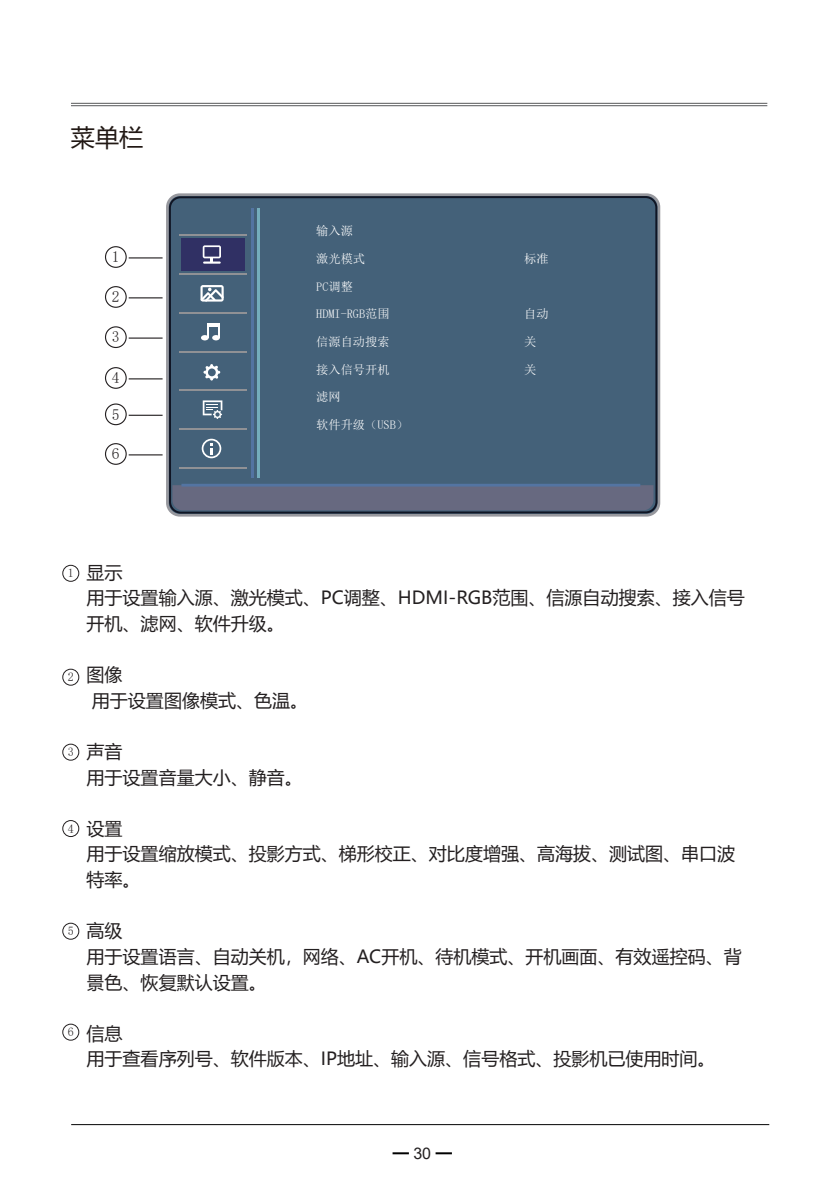
<style>
.page{position:relative;width:840px;height:1191px;background:#fff}
.page>*{position:absolute;margin:0;border:0;box-sizing:border-box;transform-origin:0 0}
.t1{font:24px "Microsoft Ya Hei";color:#211814}
.t2{font:18px/25.6px "Microsoft Ya Hei";color:#231f20}
.t3{font:16px "Arial";color:#231f20}
.t4{font:15.4px "Source Han Sans CN Normal G Bpc EUC H";color:#231f20}
.t5{font:12.2px "Source Han Serif CN Semi Bold G Bpc EUC H";color:#fff}
.t6{font:12px "Source Han Sans CN Normal G Bpc EUC H";color:#231f20}
</style>
<div class="page">
<svg style="left:392px;top:1152px;width:16px;height:2px"></svg>
<svg style="left:435px;top:1152px;width:16px;height:2px"></svg>
<svg style="left:71px;top:102px;width:697px;height:4px"></svg>
<hr style="left:71px;top:103px;width:695px;height:1px;background:#57585a">
<hr style="left:71px;top:105px;width:695px;height:1px;background:#57585a">
<hr style="left:71px;top:1124px;width:697px;height:1px;background:#030303">
<div style="left:62px;top:565px;width:17px;height:16px;border:1px solid #231f20;border-radius:50%"></div>
<div style="left:62px;top:669px;width:17px;height:16px;border:1px solid #231f20;border-radius:50%"></div>
<div style="left:62px;top:744px;width:17px;height:16px;border:1px solid #231f20;border-radius:50%"></div>
<div style="left:62px;top:820px;width:17px;height:17px;border:1px solid #231f20;border-radius:50%"></div>
<div style="left:62px;top:923px;width:17px;height:16px;border:1px solid #231f20;border-radius:50%"></div>
<div style="left:62px;top:1024px;width:17px;height:16px;border:1px solid #231f20;border-radius:50%"></div>
<div style="left:105px;top:246px;width:22px;height:22px;border:1px solid #231f20;border-radius:50%"></div>
<hr style="left:129px;top:257px;width:33px;height:1px;background:#231f20">
<div style="left:105px;top:286px;width:22px;height:22px;border:1px solid #231f20;border-radius:50%"></div>
<hr style="left:129px;top:297px;width:33px;height:1px;background:#231f20">
<div style="left:105px;top:326px;width:22px;height:22px;border:1px solid #231f20;border-radius:50%"></div>
<hr style="left:129px;top:337px;width:33px;height:2px;background:#231f20">
<div style="left:105px;top:367px;width:22px;height:22px;border:1px solid #231f20;border-radius:50%"></div>
<hr style="left:129px;top:378px;width:33px;height:1px;background:#231f20">
<div style="left:105px;top:403px;width:22px;height:22px;border:1px solid #231f20;border-radius:50%"></div>
<hr style="left:129px;top:415px;width:33px;height:1px;background:#231f20">
<div style="left:105px;top:443px;width:22px;height:22px;border:1px solid #231f20;border-radius:50%"></div>
<hr style="left:129px;top:454px;width:33px;height:1px;background:#231f20">
<div style="left:167px;top:195px;width:491px;height:320px;background:#446179;border-radius:12px"></div>
<div style="left:166px;top:193px;width:494px;height:323px;border:3px solid #97989e;border-radius:12px"></div>
<div style="left:169px;top:196px;width:488px;height:317px;border:2px solid #101524;border-radius:11px"></div>
<hr style="left:252px;top:208px;width:2px;height:269px;background:#5374a2">
<hr style="left:257px;top:208px;width:2px;height:269px;background:#74adbd">
<hr style="left:179px;top:468px;width:68px;height:1px;background:#909195">
<hr style="left:179px;top:428px;width:68px;height:1px;background:#909195">
<hr style="left:179px;top:390px;width:68px;height:1px;background:#909195">
<hr style="left:179px;top:351px;width:68px;height:1px;background:#909195">
<hr style="left:179px;top:312px;width:68px;height:1px;background:#909195">
<hr style="left:179px;top:273px;width:68px;height:1px;background:#909195">
<hr style="left:179px;top:235px;width:68px;height:1px;background:#909195">
<div style="left:172px;top:485px;width:481px;height:25px;background:#676980"></div>
<svg style="left:200px;top:285px;width:24px;height:16px"></svg>
<svg style="left:201px;top:324px;width:19px;height:16px"></svg>
<div style="left:212px;top:335px;width:8px;height:5px;background:#fff;border-radius:50%"></div>
<svg style="left:203px;top:364px;width:17px;height:16px"></svg>
<svg style="left:203px;top:400px;width:19px;height:19px"></svg>
<svg style="left:201px;top:439px;width:20px;height:19px"></svg>
<div style="left:181px;top:238px;width:64px;height:32px;background:#303064"></div>
<svg style="left:203px;top:245px;width:18px;height:17px"></svg>
<hr style="left:203px;top:261px;width:17px;height:3px;background:#fff">
<hr style="left:181px;top:484px;width:459px;height:2px;background:#5374a2">
<h1 class="t1" style="left:71px;top:121px;width:73px">菜单栏</h1>
<p class="t4" style="left:112px;top:249px;width:9px">1</p>
<p class="t4" style="left:112px;top:289px;width:9px">2</p>
<p class="t4" style="left:112px;top:329px;width:9px">3</p>
<p class="t4" style="left:112px;top:370px;width:9px">4</p>
<p class="t4" style="left:112px;top:406px;width:9px">5</p>
<p class="t4" style="left:112px;top:446px;width:9px">6</p>
<p class="t5" style="left:316px;top:225px;width:38px">输入源</p>
<p class="t5" style="left:316px;top:252px;width:50px">激光模式</p>
<p class="t5" style="left:524px;top:252px;width:26px">标准</p>
<p class="t5" style="left:316px;top:280px;width:38px">PC调整</p>
<p class="t5" style="left:316px;top:308px;width:75px">HDMI-RGB范围</p>
<p class="t5" style="left:524px;top:308px;width:26px">自动</p>
<p class="t5" style="left:316px;top:335px;width:75px">信源自动搜索</p>
<p class="t5" style="left:524px;top:335px;width:14px">关</p>
<p class="t5" style="left:316px;top:363px;width:75px">接入信号开机</p>
<p class="t5" style="left:524px;top:363px;width:14px">关</p>
<p class="t5" style="left:316px;top:391px;width:26px">滤网</p>
<p class="t5" style="left:316px;top:418px;width:93px">软件升级（USB）</p>
<p class="t6" style="left:68px;top:567px;width:7px">1</p>
<p class="t6" style="left:68px;top:671px;width:7px">2</p>
<p class="t6" style="left:68px;top:746px;width:7px">3</p>
<p class="t6" style="left:68px;top:822px;width:7px">4</p>
<p class="t6" style="left:68px;top:925px;width:7px">5</p>
<p class="t6" style="left:68px;top:1025px;width:7px">6</p>
<p class="t2" style="left:86px;top:559px;width:659px">显示<br>用于设置输入源、激光模式、PC调整、HDMI-RGB范围、信源自动搜索、接入信号开机、滤网、软件升级。</p>
<p class="t2" style="left:86px;top:661px;width:223px">图像<br>用于设置图像模式、色温。</p>
<p class="t2" style="left:86px;top:738px;width:218px">声音<br>用于设置音量大小、静音。</p>
<p class="t2" style="left:86px;top:815px;width:650px">设置<br>用于设置缩放模式、投影方式、梯形校正、对比度增强、高海拔、测试图、串口波特率。</p>
<p class="t2" style="left:86px;top:917px;width:656px">高级<br>用于设置语言、自动关机，网络、AC开机、待机模式、开机画面、有效遥控码、背景色、恢复默认设置。</p>
<p class="t2" style="left:86px;top:1020px;width:630px">信息<br>用于查看序列号、软件版本、IP地址、输入源、信号格式、投影机已使用时间。</p>
<p class="t3" style="left:413px;top:1142px;width:19px">30</p>
</div>
